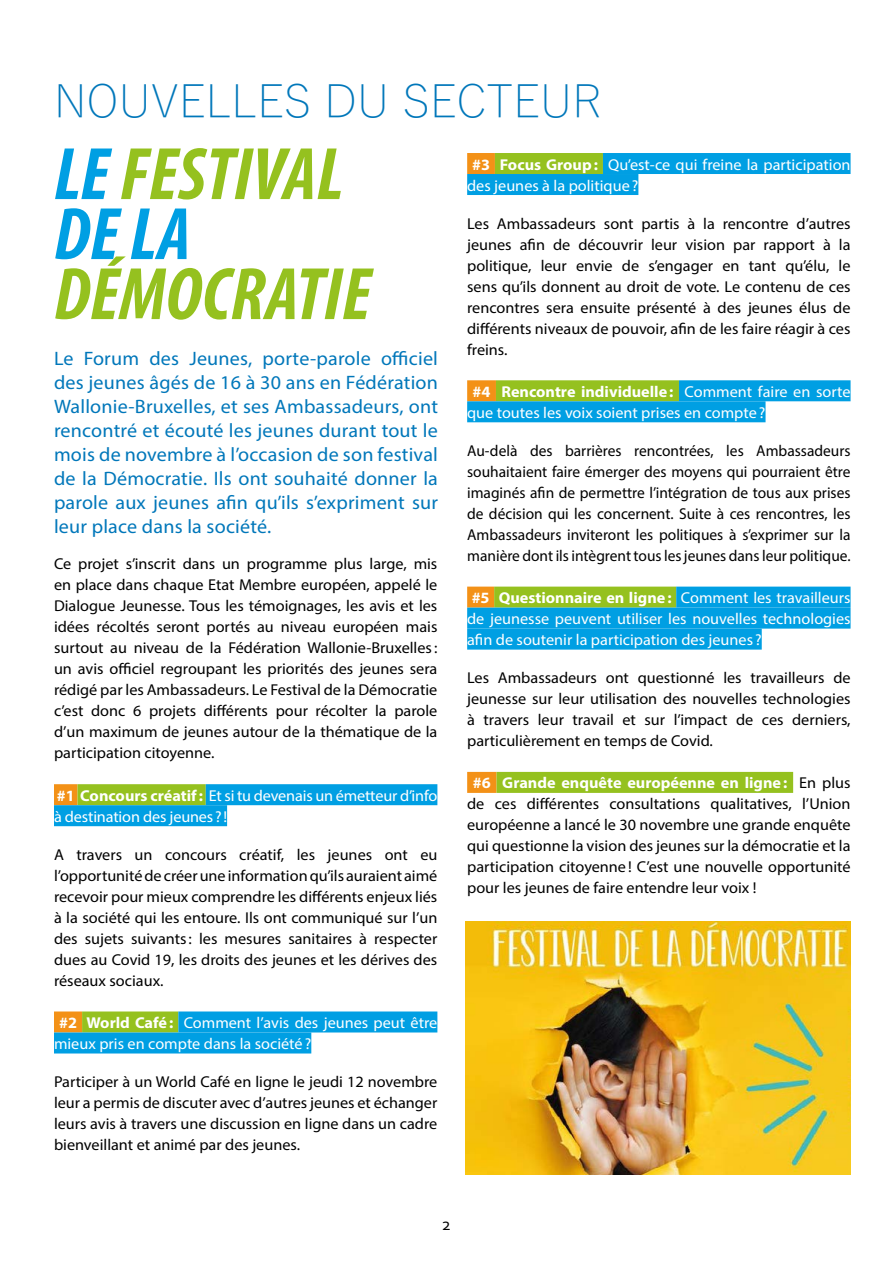
<style>
.page{position:relative;width:893px;height:1263px;background:#fff}
.page>*{position:absolute;margin:0;border:0;box-sizing:border-box;transform-origin:0 0}
.t1{font:italic 700 condensed 75px/60px "Myriad Pro";color:#95c11f}
.t2{font:300 45px "Yu Gothic";letter-spacing:.01em;color:#0077ba}
.t3{font:45px "Myriad Pro";letter-spacing:.01em;color:#0077ba}
.t4{font:19.5px/24px "Myriad Pro";letter-spacing:.01em;color:#0077ba;text-align:justify}
.t5{font:18px "Corbel";color:#000}
.t6{font:15.75px/21px "Myriad Pro";color:#000;text-align:justify}
.t7{font:15.75px/21px "Myriad Pro";color:#fff}
.s1{color:#009fe3}
.s2{font-weight:700}
.s3{font-weight:700;color:#fff}
</style>
<div class="page">
<div style="left:54px;top:784px;width:23px;height:21px;background:#f39117"></div>
<div style="left:77px;top:784px;width:129px;height:21px;background:#95c11f"></div>
<div style="left:206px;top:784px;width:231px;height:21px;background:#009fe3"></div>
<div style="left:54px;top:805px;width:173px;height:21px;background:#009fe3"></div>
<div style="left:54px;top:1011px;width:28px;height:21px;background:#f39117"></div>
<div style="left:82px;top:1011px;width:96px;height:21px;background:#95c11f"></div>
<div style="left:178px;top:1011px;width:259px;height:21px;background:#009fe3"></div>
<div style="left:54px;top:1032px;width:257px;height:21px;background:#009fe3"></div>
<div style="left:467px;top:153px;width:28px;height:21px;background:#f39117"></div>
<div style="left:495px;top:153px;width:108px;height:21px;background:#95c11f"></div>
<div style="left:603px;top:153px;width:248px;height:21px;background:#009fe3"></div>
<div style="left:467px;top:174px;width:171px;height:21px;background:#009fe3"></div>
<div style="left:467px;top:380px;width:29px;height:21px;background:#f39117"></div>
<div style="left:496px;top:380px;width:183px;height:21px;background:#95c11f"></div>
<div style="left:679px;top:380px;width:171px;height:21px;background:#009fe3"></div>
<div style="left:467px;top:401px;width:298px;height:21px;background:#009fe3"></div>
<div style="left:467px;top:587px;width:27px;height:21px;background:#f39117"></div>
<div style="left:494px;top:587px;width:182px;height:21px;background:#95c11f"></div>
<div style="left:676px;top:587px;width:175px;height:21px;background:#009fe3"></div>
<div style="left:467px;top:608px;width:384px;height:21px;background:#009fe3"></div>
<div style="left:467px;top:629px;width:295px;height:21px;background:#009fe3"></div>
<div style="left:467px;top:772px;width:30px;height:21px;background:#f39117"></div>
<div style="left:497px;top:772px;width:296px;height:21px;background:#95c11f"></div>
<img style="left:466px;top:921px;width:384px;height:254px">
<h2 class="t2" style="left:54px;top:60px;width:549px">NOUVELLES DU SECTEUR</h2>
<h2 class="t3" style="left:54px;top:75px;width:221px">LE DOSSIER</h2>
<h1 class="t1" style="left:54px;top:143px;width:290px"><span class="s1">LE</span> FESTIVAL<br><span class="s1">DE LA</span></h1>
<h1 class="t1" style="left:54px;top:263px;width:319px">DÉMOCRATIE</h1>
<p class="t4" style="left:54px;top:346px;width:385px">Le Forum des Jeunes, porte-parole officiel des jeunes âgés de 16 à 30 ans en Fédération Wallonie-Bruxelles, et ses Ambassadeurs, ont rencontré et écouté les jeunes durant tout le mois de novembre à l’occasion de son festival de la Démocratie. Ils ont souhaité donner la parole aux jeunes afin qu’ils s’expriment sur leur place dans la société.</p>
<p class="t6" style="left:54px;top:553px;width:385px">Ce projet s’inscrit dans un programme plus large, mis en place dans chaque Etat Membre européen, appelé le Dialogue Jeunesse. Tous les témoignages, les avis et les idées récoltés seront portés au niveau européen mais surtout au niveau de la Fédération Wallonie-Bruxelles: un avis officiel regroupant les priorités des jeunes sera rédigé par les Ambassadeurs. Le Festival de la Démocratie c’est donc 6 projets différents pour récolter la parole d’un maximum de jeunes autour de la thématique de la participation citoyenne.</p>
<p class="t7" style="left:54px;top:785px;width:385px"><span class="s2">#1 Concours créatif:</span> Et si tu devenais un émetteur d’info à destination des jeunes ? !</p>
<p class="t6" style="left:54px;top:844px;width:385px">A travers un concours créatif, les jeunes ont eu l’opportunité de créer une information qu’ils auraient aimé recevoir pour mieux comprendre les différents enjeux liés à la société qui les entoure. Ils ont communiqué sur l’un des sujets suivants: les mesures sanitaires à respecter dues au Covid 19, les droits des jeunes et les dérives des réseaux sociaux.</p>
<p class="t7" style="left:54px;top:1012px;width:385px;text-indent:5px"><span class="s2">#2 World Café:</span> Comment l’avis des jeunes peut être mieux pris en compte dans la société?</p>
<p class="t6" style="left:54px;top:1071px;width:385px">Participer à un World Café en ligne le jeudi 12 novembre leur a permis de discuter avec d’autres jeunes et échanger leurs avis à travers une discussion en ligne dans un cadre bienveillant et animé par des jeunes.</p>
<p class="t7" style="left:467px;top:153px;width:385px;text-indent:5px"><span class="s2">#3 Focus Group:</span> Qu’est-ce qui freine la participation des jeunes à la politique?</p>
<p class="t6" style="left:467px;top:212px;width:385px">Les Ambassadeurs sont partis à la rencontre d’autres jeunes afin de découvrir leur vision par rapport à la politique, leur envie de s’engager en tant qu’élu, le sens qu’ils donnent au droit de vote. Le contenu de ces rencontres sera ensuite présenté à des jeunes élus de différents niveaux de pouvoir, afin de les faire réagir à ces freins.</p>
<p class="t7" style="left:467px;top:381px;width:385px;text-indent:5px"><span class="s2">#4 Rencontre individuelle:</span> Comment faire en sorte que toutes les voix soient prises en compte?</p>
<p class="t6" style="left:467px;top:440px;width:385px">Au-delà des barrières rencontrées, les Ambassadeurs souhaitaient faire émerger des moyens qui pourraient être imaginés afin de permettre l’intégration de tous aux prises de décision qui les concernent. Suite à ces rencontres, les Ambassadeurs inviteront les politiques à s’exprimer sur la manière dont ils intègrent tous les jeunes dans leur politique.</p>
<p class="t7" style="left:467px;top:587px;width:385px;text-align:justify"><span class="s2">#5 Questionnaire en ligne:</span> Comment les travailleurs de jeunesse peuvent utiliser les nouvelles technologies afin de soutenir la participation des jeunes ?</p>
<p class="t6" style="left:467px;top:667px;width:385px">Les Ambassadeurs ont questionné les travailleurs de jeunesse sur leur utilisation des nouvelles technologies à travers leur travail et sur l’impact de ces derniers, particulièrement en temps de Covid.</p>
<p class="t6" style="left:467px;top:772px;width:385px;text-indent:6px"><span class="s3">#6 Grande enquête européenne en ligne:</span> En plus de ces différentes consultations qualitatives, l’Union européenne a lancé le 30 novembre une grande enquête qui questionne la vision des jeunes sur la démocratie et la participation citoyenne! C’est une nouvelle opportunité pour les jeunes de faire entendre leur voix !</p>
<p class="t5" style="left:442px;top:1213px;width:11px">2</p>
</div>
